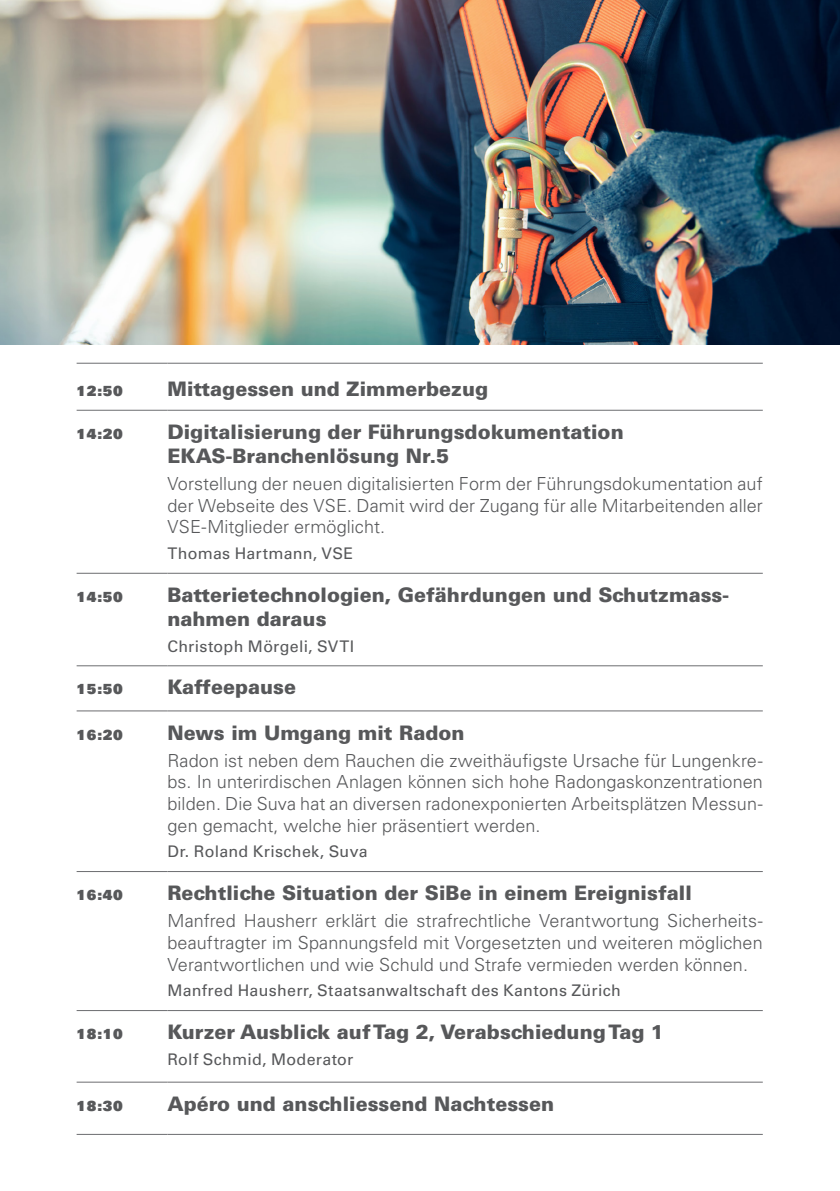
<style>
.page{position:relative;width:840px;height:1191px;background:#fff}
.page>*{position:absolute;margin:0;border:0;box-sizing:border-box;transform-origin:0 0}
.Programm_Grau_Bold_10pt{font:900 20px/24px "Univers LT Std";color:#57585a}
.Kursbeschrieb_Referat{font:300 18px/21.6px "Univers LT Std";letter-spacing:.005em;color:#57585a;text-align:justify}
.Funktion_Referent{font:16px "Univers LT Std";letter-spacing:.015em;color:#57585a}
.Programm_Uhrzeit{font:14px "Univers LT Std X Black";letter-spacing:.05em;color:#57585a}
</style>
<div class="page">
<img style="left:0;top:0;width:839px;height:344px">
<hr style="left:77px;top:363px;width:90px;height:1px;background:#6c6d70">
<hr style="left:167px;top:363px;width:595px;height:1px;background:#6c6d70">
<hr style="left:77px;top:410px;width:90px;height:1px;background:#6c6d70">
<hr style="left:167px;top:410px;width:595px;height:1px;background:#6c6d70">
<hr style="left:167px;top:573px;width:595px;height:1px;background:#6c6d70">
<hr style="left:167px;top:665px;width:595px;height:1px;background:#6c6d70">
<hr style="left:167px;top:710px;width:595px;height:1px;background:#6c6d70">
<hr style="left:167px;top:871px;width:595px;height:1px;background:#6c6d70">
<hr style="left:167px;top:1010px;width:595px;height:1px;background:#6c6d70">
<hr style="left:167px;top:1081px;width:595px;height:1px;background:#6c6d70">
<hr style="left:167px;top:1134px;width:595px;height:1px;background:#6c6d70">
<hr style="left:77px;top:573px;width:90px;height:1px;background:#6c6d70">
<hr style="left:77px;top:665px;width:90px;height:1px;background:#6c6d70">
<hr style="left:77px;top:710px;width:90px;height:1px;background:#6c6d70">
<hr style="left:77px;top:871px;width:90px;height:1px;background:#6c6d70">
<hr style="left:77px;top:1010px;width:90px;height:1px;background:#6c6d70">
<hr style="left:77px;top:1081px;width:90px;height:1px;background:#6c6d70">
<hr style="left:77px;top:1134px;width:90px;height:1px;background:#6c6d70">
<p class="Programm_Uhrzeit" style="left:77px;top:382px;width:48px">12:50</p>
<p class="Programm_Grau_Bold_10pt" style="left:167px;top:377px;width:322px">Mittagessen und Zimmerbezug</p>
<p class="Programm_Uhrzeit" style="left:77px;top:424px;width:48px">14:20</p>
<p class="Programm_Grau_Bold_10pt" style="left:167px;top:419px;width:457px">Digitalisierung der Führungsdokumentation<br>EKAS-Branchenlösung Nr.5</p>
<p class="Kursbeschrieb_Referat" style="left:167px;top:473px;width:596px">Vorstellung der neuen digitalisierten Form der Führungsdokumentation auf der Webseite des VSE. Damit wird der Zugang für alle Mitarbeitenden aller VSE-Mitglieder ermöglicht.</p>
<p class="Funktion_Referent" style="left:167px;top:544px;width:187px">Thomas Hartmann, VSE</p>
<p class="Programm_Uhrzeit" style="left:77px;top:587px;width:48px">14:50</p>
<p class="Programm_Grau_Bold_10pt" style="left:167px;top:582px;width:562px">Batterietechnologien, Gefährdungen und Schutzmass&shy;nahmen daraus</p>
<p class="Funktion_Referent" style="left:167px;top:636px;width:188px">Christoph Mörgeli, SVTI</p>
<p class="Programm_Uhrzeit" style="left:77px;top:680px;width:48px">15:50</p>
<p class="Programm_Grau_Bold_10pt" style="left:167px;top:675px;width:130px">Kaffeepause</p>
<p class="Programm_Uhrzeit" style="left:77px;top:725px;width:48px">16:20</p>
<p class="Programm_Grau_Bold_10pt" style="left:167px;top:720px;width:298px">News im Umgang mit Radon</p>
<p class="Kursbeschrieb_Referat" style="left:167px;top:749px;width:596px">Radon ist neben dem Rauchen die zweithäufigste Ursache für Lungenkre&shy;bs. In unterirdischen Anlagen können sich hohe Radongaskonzentrationen bilden. Die Suva hat an diversen radonexponierten Arbeitsplätzen Messun&shy;gen gemacht, welche hier präsentiert werden.</p>
<p class="Funktion_Referent" style="left:167px;top:842px;width:202px">Dr. Roland Krischek, Suva</p>
<p class="Programm_Uhrzeit" style="left:77px;top:886px;width:48px">16:40</p>
<p class="Programm_Grau_Bold_10pt" style="left:167px;top:881px;width:525px">Rechtliche Situation der SiBe in einem Ereignisfall</p>
<p class="Kursbeschrieb_Referat" style="left:167px;top:910px;width:596px">Manfred Hausherr erklärt die strafrechtliche Verantwortung Sicherheits&shy;beauftragter im Spannungsfeld mit Vorgesetzten und weiteren möglichen Verantwortlichen und wie Schuld und Strafe vermieden werden können.</p>
<p class="Funktion_Referent" style="left:167px;top:981px;width:455px">Manfred Hausherr, Staatsanwaltschaft des Kantons Zürich</p>
<p class="Programm_Uhrzeit" style="left:77px;top:1025px;width:48px">18:10</p>
<p class="Programm_Grau_Bold_10pt" style="left:167px;top:1019px;width:498px">Kurzer Ausblick auf Tag 2, Verabschiedung Tag 1</p>
<p class="Funktion_Referent" style="left:167px;top:1049px;width:187px">Rolf Schmid, Moderator</p>
<p class="Programm_Uhrzeit" style="left:77px;top:1096px;width:48px">18:30</p>
<p class="Programm_Grau_Bold_10pt" style="left:167px;top:1091px;width:388px">Apéro und anschliessend Nachtessen</p>
</div>
